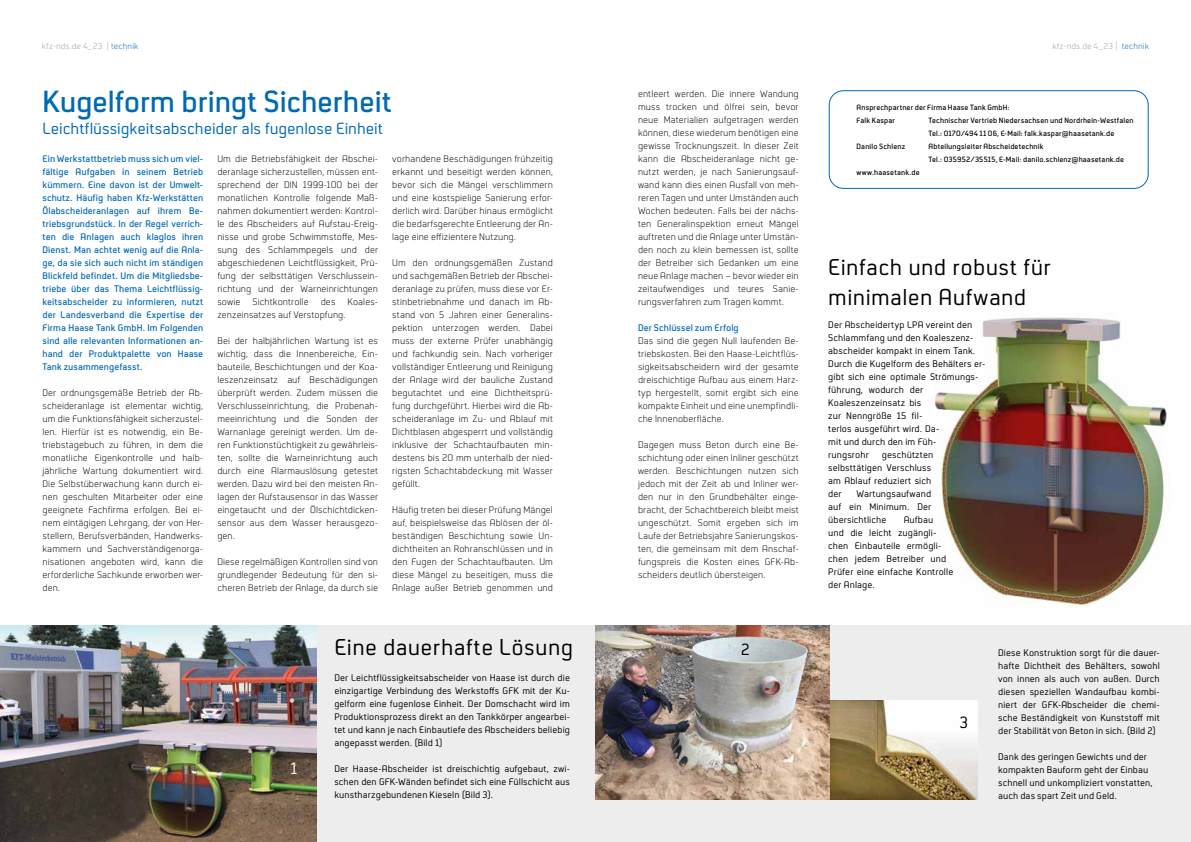
<style>
.page{position:relative;width:1191px;height:842px;background:#fff}
.page>*{position:absolute;margin:0;border:0;box-sizing:border-box;transform-origin:0 0}
.t1{font:600 32px "Neustadt";letter-spacing:-.005em;color:#0069b4}
.t2{font:24px/30px "Neustadt";letter-spacing:.02em;color:#000}
.t3{font:17px "Neustadt";color:#0069b4}
.t4{font:17px "Neustadt";color:#000}
.t5{font:17px "Neustadt";color:#fff}
.t6{font:300 10px/13px "Neustadt";letter-spacing:.01em;color:#000;text-align:justify}
.t7{font:10px/13px "Neustadt";letter-spacing:.01em;color:#000;text-align:justify}
.t8{font:600 10px/13px "Neustadt";letter-spacing:.01em;color:#0069b4;text-align:justify}
.t9{font:300 9px "Neustadt";letter-spacing:.015em;color:#9d9d9c}
.t10{font:600 8px/13px "Neustadt";letter-spacing:.02em;color:#000}
.s1{color:#0069b4}
</style>
<div class="page">
<div style="left:0;top:625px;width:1191px;height:217px;background:#ededed"></div>
<img style="left:595px;top:625px;width:234px;height:174px">
<img style="left:831px;top:700px;width:146px;height:99px">
<img style="left:0;top:625px;width:316px;height:217px">
<div style="left:829px;top:90px;width:319px;height:99px;border:1px solid #0069b4;border-radius:14px"></div>
<img style="left:933px;top:317px;width:234px;height:289px">
<p class="t9" style="left:42px;top:41px;width:98px">kfz-nds.de 4_23 | <span class="s1">technik</span></p>
<p class="t9" style="left:1052px;top:41px;width:98px">kfz-nds.de 4_23 | <span class="s1">technik</span></p>
<h1 class="t1" style="left:43px;top:85px;width:350px">Kugelform bringt Sicherheit</h1>
<h3 class="t3" style="left:43px;top:120px;width:342px">Leichtflüssigkeitsabscheider als fugenlose Einheit</h3>
<p class="t6" style="left:217px;top:153px;width:162px">Um die Betriebsfähigkeit der Abschei&shy;deranlage sicherzustellen, müssen ent&shy;sprechend der DIN 1999-100 bei der monatlichen Kontrolle folgende Maß&shy;nahmen dokumentiert werden: Kontrol&shy;le des Abscheiders auf Aufstau-Ereig&shy;nisse und grobe Schwimmstoffe, Mes&shy;sung des Schlammpegels und der abgeschiedenen Leichtflüssigkeit, Prü&shy;fung der selbsttätigen Verschlussein&shy;richtung und der Warneinrichtungen sowie Sichtkontrolle des Koales&shy;zenzeinsatzes auf Verstopfung.</p>
<p class="t6" style="left:217px;top:335px;width:162px">Bei der halbjährlichen Wartung ist es wichtig, dass die Innenbereiche, Ein&shy;bauteile, Beschichtungen und der Koa&shy;leszenzeinsatz auf Beschädigungen überprüft werden. Zudem müssen die Verschlusseinrichtung, die Probenah&shy;meeinrichtung und die Sonden der Warnanlage gereinigt werden. Um de&shy;ren Funktionstüchtigkeit zu gewährleis&shy;ten, sollte die Warneinrichtung auch durch eine Alarmauslösung getestet werden. Dazu wird bei den meisten An&shy;lagen der Aufstausensor in das Wasser eingetaucht und der Ölschichtdicken&shy;sensor aus dem Wasser herausgezo&shy;gen.</p>
<p class="t6" style="left:217px;top:556px;width:162px">Diese regelmäßigen Kontrollen sind von grundlegender Bedeutung für den si&shy;cheren Betrieb der Anlage, da durch sie</p>
<p class="t6" style="left:392px;top:153px;width:162px">vorhandene Beschädigungen frühzeitig erkannt und beseitigt werden können, bevor sich die Mängel verschlimmern und eine kostspielige Sanierung erfor&shy;derlich wird. Darüber hinaus ermöglicht die bedarfsgerechte Entleerung der An&shy;lage eine effizientere Nutzung.</p>
<p class="t6" style="left:392px;top:257px;width:162px">Um den ordnungsgemäßen Zustand und sachgemäßen Betrieb der Abschei&shy;deranlage zu prüfen, muss diese vor Er&shy;stinbetriebnahme und danach im Ab&shy;stand von 5 Jahren einer Generalins&shy;pektion unterzogen werden. Dabei muss der externe Prüfer unabhängig und fachkundig sein. Nach vorheriger vollständiger Entleerung und Reinigung der Anlage wird der bauliche Zustand begutachtet und eine Dichtheitsprü&shy;fung durchgeführt. Hierbei wird die Ab&shy;scheideranlage im Zu- und Ablauf mit Dichtblasen abgesperrt und vollständig inklusive der Schachtaufbauten min&shy;destens bis 20 mm unterhalb der nied&shy;rigsten Schachtabdeckung mit Wasser gefüllt.</p>
<p class="t6" style="left:392px;top:504px;width:162px">Häufig treten bei dieser Prüfung Mängel auf, beispielsweise das Ablösen der öl&shy;beständigen Beschichtung sowie Un&shy;dichtheiten an Rohranschlüssen und in den Fugen der Schachtaufbauten. Um diese Mängel zu beseitigen, muss die Anlage außer Betrieb genommen und</p>
<p class="t8" style="left:43px;top:153px;width:162px">Ein Werkstattbetrieb muss sich um viel&shy;fältige Aufgaben in seinem Betrieb kümmern. Eine davon ist der Umwelt&shy;schutz. Häufig haben Kfz-Werkstätten Ölabscheideranlagen auf ihrem Be&shy;triebsgrundstück. In der Regel verrich&shy;ten die Anlagen auch klaglos ihren Dienst. Man achtet wenig auf die Anla&shy;ge, da sie sich auch nicht im ständigen Blickfeld befindet. Um die Mitgliedsbe&shy;triebe über das Thema Leichtflüssig&shy;keitsabscheider zu informieren, nutzt der Landesverband die Expertise der Firma Haase Tank GmbH. Im Folgenden sind alle relevanten Informationen an&shy;hand der Produktpalette von Haase Tank zusammengefasst.</p>
<p class="t6" style="left:43px;top:387px;width:162px">Der ordnungsgemäße Betrieb der Ab&shy;scheideranlage ist elementar wichtig, um die Funktionsfähigkeit sicherzustel&shy;len. Hierfür ist es notwendig, ein Be&shy;triebstagebuch zu führen, in dem die monatliche Eigenkontrolle und halb&shy;jährliche Wartung dokumentiert wird.<br>Die Selbstüberwachung kann durch ei&shy;nen geschulten Mitarbeiter oder eine geeignete Fachfirma erfolgen. Bei ei&shy;nem eintägigen Lehrgang, der von Her&shy;stellern, Berufsverbänden, Handwerks&shy;kammern und Sachverständigenorga&shy;nisationen angeboten wird, kann die erforderliche Sachkunde erworben wer&shy;den.</p>
<h3 class="t5" style="left:291px;top:759px;width:9px">1</h3>
<h2 class="t2" style="left:334px;top:633px;width:240px">Eine dauerhafte Lösung</h2>
<p class="t7" style="left:334px;top:672px;width:237px">Der Leichtflüssigkeitsabscheider von Haase ist durch die einzigartige Verbindung des Werkstoffs GFK mit der Ku&shy;gelform eine fugenlose Einheit. Der Domschacht wird im Produktionsprozess direkt an den Tankkörper angearbei&shy;tet und kann je nach Einbautiefe des Abscheiders beliebig angepasst werden. (Bild 1)</p>
<p class="t7" style="left:334px;top:763px;width:237px">Der Haase-Abscheider ist dreischichtig aufgebaut, zwi&shy;schen den GFK-Wänden befindet sich eine Füllschicht aus kunstharzgebundenen Kieseln (Bild 3).</p>
<p class="t6" style="left:638px;top:88px;width:162px">entleert werden. Die innere Wandung muss trocken und ölfrei sein, bevor neue Materialien aufgetragen werden können, diese wiederum benötigen eine gewisse Trocknungszeit. In dieser Zeit kann die Abscheideranlage nicht ge&shy;nutzt werden, je nach Sanierungsauf&shy;wand kann dies einen Ausfall von meh&shy;reren Tagen und unter Umständen auch Wochen bedeuten. Falls bei der nächs&shy;ten Generalinspektion erneut Mängel auftreten und die Anlage unter Umstän&shy;den noch zu klein bemessen ist, sollte der Betreiber sich Gedanken um eine neue Anlage machen – bevor wieder ein zeitaufwendiges und teures Sanie&shy;rungsverfahren zum Tragen kommt.</p>
<p class="t8" style="left:638px;top:322px;width:102px">Der Schlüssel zum Erfolg</p>
<p class="t6" style="left:638px;top:335px;width:162px">Das sind die gegen Null laufenden Be&shy;triebskosten. Bei den Haase-Leichtflüs&shy;sigkeitsabscheidern wird der gesamte dreischichtige Aufbau aus einem Harz&shy;typ hergestellt, somit ergibt sich eine kompakte Einheit und eine unempfindli&shy;che Innenoberfläche.</p>
<p class="t6" style="left:638px;top:439px;width:162px">Dagegen muss Beton durch eine Be&shy;schichtung oder einen Inliner geschützt werden. Beschichtungen nutzen sich jedoch mit der Zeit ab und Inliner wer&shy;den nur in den Grundbehälter einge&shy;bracht, der Schachtbereich bleibt meist ungeschützt. Somit ergeben sich im Laufe der Betriebsjahre Sanierungskos&shy;ten, die gemeinsam mit dem Anschaf&shy;fungspreis die Kosten eines GFK-Ab&shy;scheiders deutlich übersteigen.</p>
<h3 class="t4" style="left:741px;top:640px;width:10px">2</h3>
<p class="t10" style="left:856px;top:101px;width:154px">Ansprechpartner der Firma Haase Tank GmbH:<br>Falk Kaspar</p>
<p class="t10" style="left:928px;top:114px;width:206px">Technischer Vertrieb Niedersachsen und Nordrhein-Westfalen<br>Tel.: 0170/494 11 06, E-Mail: falk.kaspar@haasetank.de</p>
<p class="t10" style="left:856px;top:140px;width:50px">Danilo Schlenz</p>
<p class="t10" style="left:928px;top:140px;width:197px">Abteilungsleiter Abscheidetechnik<br>Tel.: 035952/35515, E-Mail: danilo.schlenz@haasetank.de</p>
<p class="t10" style="left:856px;top:166px;width:65px">www.haasetank.de</p>
<h2 class="t2" style="left:828px;top:253px;width:224px">Einfach und robust für minimalen Aufwand</h2>
<p class="t7" style="left:828px;top:319px;width:158px;text-align:left">Der Abscheidertyp LPA vereint den<br>Schlammfang und den Koaleszenz&shy;abscheider kompakt in einem Tank.<br>Durch die Kugelform des Behälters er&shy;gibt sich eine optimale Strömungs&shy;führung, wodurch der<br>Koaleszenzeinsatz bis<br>zur Nenngröße 15 fil-<br>terlos ausgeführt wird. Da-<br>mit und durch den im Füh-<br>rungsrohr</p>
<p class="t7" style="left:828px;top:449px;width:107px;text-align:left;text-indent:54px">geschützten selbsttätigen Verschluss am Ablauf reduziert sich der</p>
<p class="t7" style="left:828px;top:488px;width:105px;text-indent:28px">Wartungsaufwand auf ein Minimum. Der übersichtliche</p>
<p class="t7" style="left:828px;top:514px;width:127px;text-align:left;text-indent:75px">Aufbau<br>und die leicht zugängli&shy;chen Einbauteile ermögli&shy;chen jedem Betreiber und<br>Prüfer eine einfache Kontrolle der Anlage.</p>
<h3 class="t4" style="left:959px;top:714px;width:10px">3</h3>
<p class="t7" style="left:998px;top:646px;width:163px">Diese Konstruktion sorgt für die dauer&shy;hafte Dichtheit des Behälters, sowohl von innen als auch von außen. Durch diesen speziellen Wandaufbau kombi&shy;niert der GFK-Abscheider die chemi&shy;sche Beständigkeit von Kunststoff mit der Stabilität von Beton in sich. (Bild 2)</p>
<p class="t7" style="left:998px;top:750px;width:156px;text-align:left">Dank des geringen Gewichts und der kompakten Bauform geht der Einbau schnell und unkompliziert vonstatten, auch das spart Zeit und Geld.</p>
</div>
